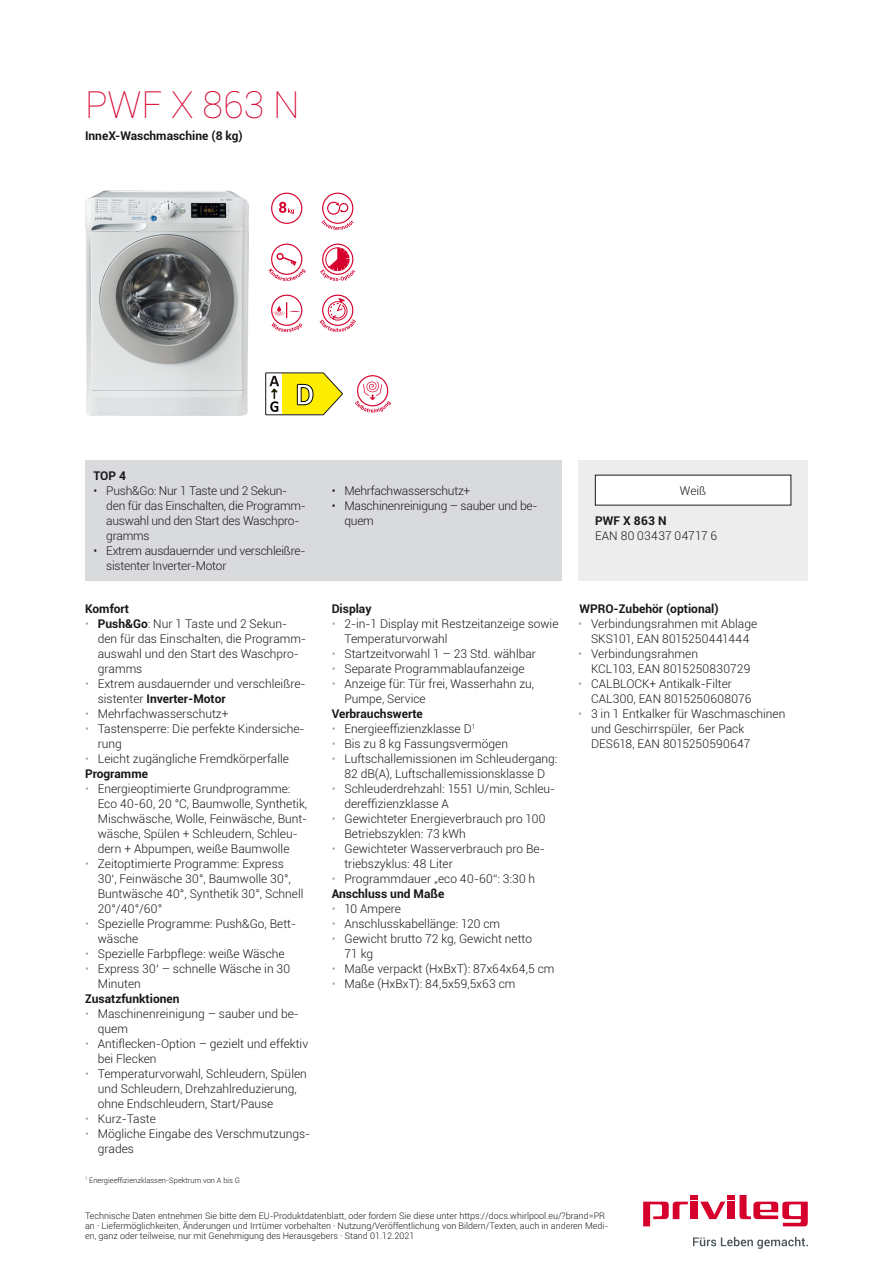
<style>
.page{position:relative;width:893px;height:1263px;background:#fff}
.page>*{position:absolute;margin:0;border:0;box-sizing:border-box;transform-origin:0 0}
.t1{font:100 37.5px "Roboto";color:#d6002d}
.t2{font:300 12px/15px "Roboto";color:#1a171c}
.t3{font:300 12px/15px "Roboto";letter-spacing:-.02em;color:#1a171c}
.t4{font:700 12px "Roboto";color:#1a171c}
.t5{font:300 9px/9.8px "Roboto";color:#1a171c}
.t6{font:300 7.5px "Roboto";color:#1a171c}
.s1{color:#a7a9ab}
.s2{font-weight:700}
</style>
<div class="page">
<svg style="left:643px;top:1195px;width:165px;height:31px"></svg>
<div style="left:728px;top:1201px;width:7px;height:18px;background:#d6002d"></div>
<div style="left:691px;top:1201px;width:7px;height:18px;background:#d6002d"></div>
<svg style="left:693px;top:1237px;width:115px;height:12px"></svg>
<img style="left:85px;top:190px;width:163px;height:225px">
<svg style="left:271px;top:192px;width:32px;height:32px"></svg>
<svg style="left:268px;top:243px;width:38px;height:38px"></svg>
<svg style="left:271px;top:294px;width:32px;height:39px"></svg>
<svg style="left:321px;top:192px;width:33px;height:39px"></svg>
<svg style="left:320px;top:243px;width:36px;height:39px"></svg>
<svg style="left:319px;top:294px;width:37px;height:39px"></svg>
<svg style="left:265px;top:373px;width:78px;height:42px"></svg>
<svg style="left:355px;top:375px;width:36px;height:38px"></svg>
<div style="left:85px;top:460px;width:476px;height:120px;background:#d9dadb"></div>
<div style="left:578px;top:460px;width:230px;height:120px;background:#ededee"></div>
<div style="left:595px;top:475px;width:196px;height:30px;background:#fff"></div>
<h1 class="t1" style="left:85px;top:78px;width:216px">PWF X 863 N</h1>
<p class="t4" style="left:85px;top:128px;width:159px">InneX-Waschmaschine (8 kg)</p>
<p class="t4" style="left:94px;top:467px;width:34px">TOP 4</p>
<p class="t3" style="left:106px;top:483px;width:201px;text-indent:-13px">• Push&amp;Go: Nur 1 Taste und 2 Sekun&shy;den für das Einschalten, die Programm&shy;auswahl und den Start des Waschpro&shy;gramms</p>
<p class="t3" style="left:106px;top:543px;width:201px;text-indent:-13px">• Extrem ausdauernder und verschleißre&shy;sistenter Inverter-Motor</p>
<p class="t4" style="left:85px;top:600px;width:46px">Komfort</p>
<p class="t2" style="left:98px;top:616px;width:210px;text-indent:-13px"><span class="s1">•</span> <span class="s2">Push&amp;Go</span>: Nur 1 Taste und 2 Sekun&shy;den für das Einschalten, die Programm&shy;auswahl und den Start des Waschpro&shy;gramms</p>
<p class="t2" style="left:98px;top:676px;width:209px;text-indent:-13px"><span class="s1">•</span> Extrem ausdauernder und verschleißre&shy;sistenter <span class="s2">Inverter-Motor</span></p>
<p class="t2" style="left:85px;top:706px;width:145px"><span class="s1">•</span> Mehrfachwasserschutz+</p>
<p class="t2" style="left:98px;top:721px;width:208px;text-indent:-13px"><span class="s1">•</span> Tastensperre: Die perfekte Kindersiche&shy;rung</p>
<p class="t2" style="left:85px;top:751px;width:205px"><span class="s1">•</span> Leicht zugängliche Fremdkörperfalle<br><span class="s2">Programme</span></p>
<p class="t2" style="left:98px;top:781px;width:211px;text-indent:-13px"><span class="s1">•</span> Energieoptimierte Grundprogramme:<br>Eco 40-60, 20 °C, Baumwolle, Synthetik, Mischwäsche, Wolle, Feinwäsche, Bunt&shy;wäsche, Spülen + Schleudern, Schleu&shy;dern + Abpumpen, weiße Baumwolle</p>
<p class="t2" style="left:98px;top:856px;width:207px;text-indent:-13px"><span class="s1">•</span> Zeitoptimierte Programme: Express<br>30‘, Feinwäsche 30°, Baumwolle 30°,<br>Buntwäsche 40°, Synthetik 30°, Schnell<br>20°/40°/60°</p>
<p class="t2" style="left:98px;top:916px;width:200px;text-indent:-13px"><span class="s1">•</span> Spezielle Programme: Push&amp;Go, Bett&shy;wäsche</p>
<p class="t2" style="left:85px;top:946px;width:201px"><span class="s1">•</span> Spezielle Farbpflege: weiße Wäsche</p>
<p class="t2" style="left:98px;top:961px;width:194px;text-indent:-13px"><span class="s1">•</span> Express 30‘ – schnelle Wäsche in 30<br>Minuten</p>
<p class="t4" style="left:85px;top:990px;width:96px">Zusatzfunktionen</p>
<p class="t2" style="left:98px;top:1006px;width:203px;text-indent:-13px"><span class="s1">•</span> Maschinenreinigung – sauber und be&shy;quem</p>
<p class="t2" style="left:98px;top:1036px;width:212px;text-indent:-13px"><span class="s1">•</span> Antiflecken-Option – gezielt und effektiv bei Flecken</p>
<p class="t2" style="left:98px;top:1066px;width:211px;text-indent:-13px"><span class="s1">•</span> Temperaturvorwahl, Schleudern, Spülen und Schleudern, Drehzahlreduzierung, ohne Endschleudern, Start/Pause</p>
<p class="t2" style="left:85px;top:1111px;width:72px"><span class="s1">•</span> Kurz-Taste</p>
<p class="t2" style="left:98px;top:1126px;width:214px;text-indent:-13px"><span class="s1">•</span> Mögliche Eingabe des Verschmutzungs&shy;grades</p>
<p class="t3" style="left:332px;top:483px;width:140px">• Mehrfachwasserschutz+</p>
<p class="t3" style="left:344px;top:498px;width:195px;text-indent:-13px">• Maschinenreinigung – sauber und be&shy;quem</p>
<p class="t2" style="left:680px;top:482px;width:28px">Weiß</p>
<p class="t4" style="left:595px;top:512px;width:73px">PWF X 863 N</p>
<p class="t2" style="left:595px;top:528px;width:123px">EAN 80 03437 04717 6</p>
<p class="t4" style="left:332px;top:600px;width:41px">Display</p>
<p class="t2" style="left:344px;top:616px;width:216px;text-indent:-13px"><span class="s1">•</span> 2-in-1 Display mit Restzeitanzeige sowie<br>Temperaturvorwahl</p>
<p class="t2" style="left:332px;top:646px;width:206px"><span class="s1">•</span> Startzeitvorwahl 1 – 23 Std. wählbar</p>
<p class="t2" style="left:332px;top:661px;width:194px"><span class="s1">•</span> Separate Programmablaufanzeige</p>
<p class="t2" style="left:344px;top:676px;width:191px;text-indent:-13px"><span class="s1">•</span> Anzeige für: Tür frei, Wasserhahn zu,<br>Pumpe, Service</p>
<p class="t4" style="left:332px;top:705px;width:93px">Verbrauchswerte</p>
<p class="t2" style="left:332px;top:721px;width:145px"><span class="s1">•</span> Energieeffizienzklasse D<sup>1</sup></p>
<p class="t2" style="left:332px;top:736px;width:178px"><span class="s1">•</span> Bis zu 8 kg Fassungsvermögen</p>
<p class="t2" style="left:332px;top:751px;width:227px;text-align:center"><span class="s1">•</span> Luftschallemissionen im Schleudergang:<br>82 dB(A), Luftschallemissionsklasse D</p>
<p class="t2" style="left:344px;top:781px;width:212px;text-indent:-13px"><span class="s1">•</span> Schleuderdrehzahl: 1551 U/min, Schleu&shy;dereffizienzklasse A</p>
<p class="t2" style="left:344px;top:811px;width:202px;text-indent:-13px"><span class="s1">•</span> Gewichteter Energieverbrauch pro 100<br>Betriebszyklen: 73 kWh</p>
<p class="t2" style="left:344px;top:841px;width:202px;text-indent:-13px"><span class="s1">•</span> Gewichteter Wasserverbrauch pro Be&shy;triebszyklus: 48 Liter</p>
<p class="t2" style="left:332px;top:871px;width:205px"><span class="s1">•</span> Programmdauer „eco 40-60“: 3:30 h<br><span class="s2">Anschluss und Maße</span></p>
<p class="t2" style="left:332px;top:901px;width:71px"><span class="s1">•</span> 10 Ampere</p>
<p class="t2" style="left:332px;top:916px;width:170px"><span class="s1">•</span> Anschlusskabellänge: 120 cm</p>
<p class="t2" style="left:344px;top:931px;width:189px;text-indent:-13px"><span class="s1">•</span> Gewicht brutto 72 kg, Gewicht netto<br>71 kg</p>
<p class="t2" style="left:332px;top:961px;width:224px"><span class="s1">•</span> Maße verpackt (HxBxT): 87x64x64,5 cm</p>
<p class="t2" style="left:332px;top:976px;width:185px"><span class="s1">•</span> Maße (HxBxT): 84,5x59,5x63 cm</p>
<p class="t4" style="left:579px;top:600px;width:141px">WPRO-Zubehör (optional)</p>
<p class="t2" style="left:578px;top:616px;width:180px;text-align:center"><span class="s1">•</span> Verbindungsrahmen mit Ablage<br>SKS101, EAN 8015250441444</p>
<p class="t2" style="left:591px;top:646px;width:161px;text-indent:-13px"><span class="s1">•</span> Verbindungsrahmen<br>KCL103, EAN 8015250830729</p>
<p class="t2" style="left:591px;top:676px;width:162px;text-indent:-13px"><span class="s1">•</span> CALBLOCK+ Antikalk-Filter<br>CAL300, EAN 8015250608076</p>
<p class="t2" style="left:591px;top:706px;width:196px;text-indent:-13px"><span class="s1">•</span> 3 in 1 Entkalker für Waschmaschinen und Geschirrspüler, 6er Pack<br>DES618, EAN 8015250590647</p>
<p class="t6" style="left:85px;top:1175px;width:157px"><sup>1</sup> Energieeffizienzklassen-Spektrum von A bis G</p>
<p class="t5" style="left:85px;top:1211px;width:525px">Technische Daten entnehmen Sie bitte dem EU-Produktdatenblatt, oder fordern Sie diese unter https://docs.whirlpool.eu/?brand=PR an · Liefermöglichkeiten, Änderungen und Irrtümer vorbehalten · Nutzung/Veröffentlichung von Bildern/Texten, auch in anderen Medi&shy;en, ganz oder teilweise, nur mit Genehmigung des Herausgebers · Stand 01.12.2021</p>
</div>
